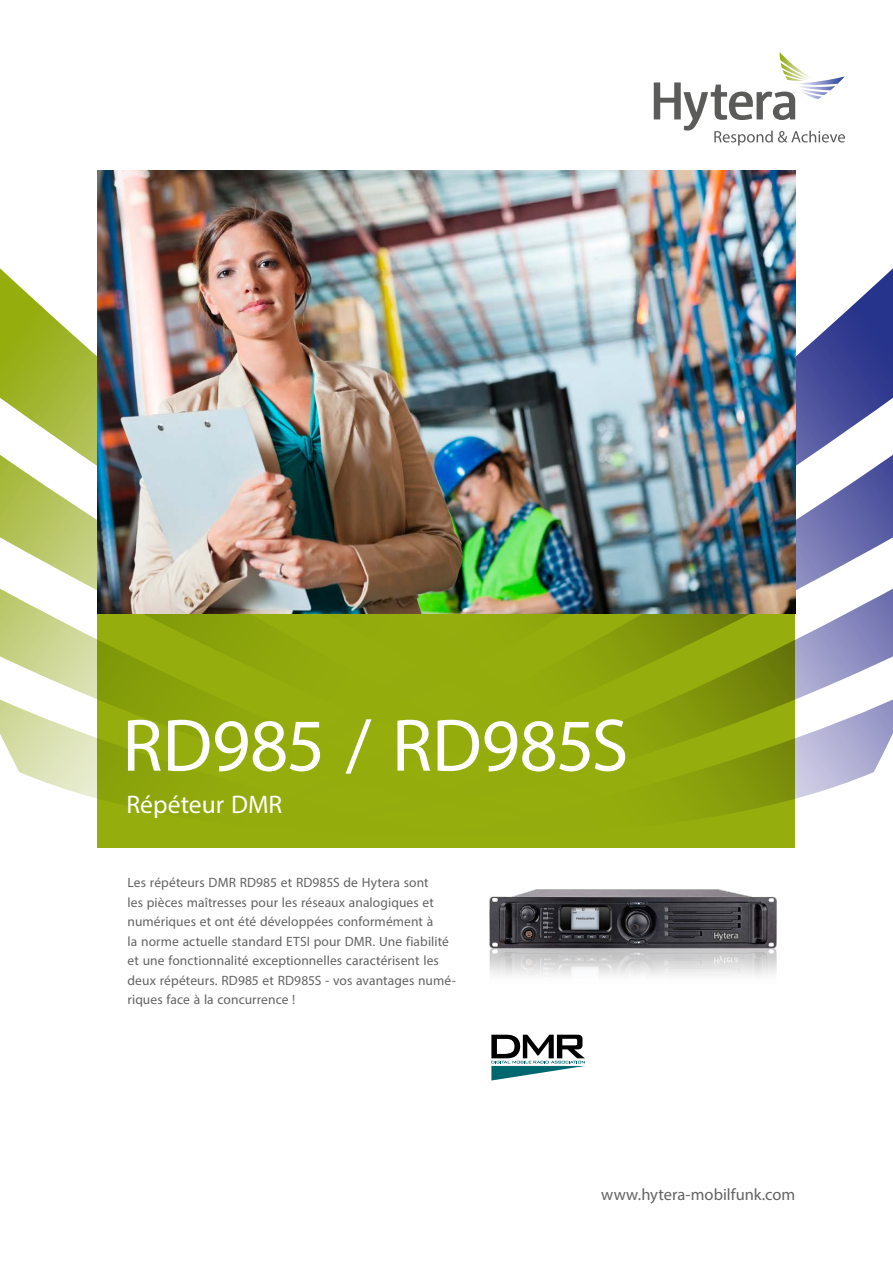
<style>
.page{position:relative;width:893px;height:1263px;background:#fff}
.page>*{position:absolute;margin:0;border:0;box-sizing:border-box;transform-origin:0 0}
.Titel_-_Headline_50p{font:75px "Myriad Pro";letter-spacing:-.005em;color:#fff}
.Titel_-_Subhead_17pt{font:25.5px "Myriad Pro";color:#fff}
.Titel_-_Web-Adresse{font:16.5px "Myriad Pro";color:#646363}
.Text_-_Einleitung_9p{font:13.5px/19.5px "Myriad Pro";letter-spacing:.01em;color:#646363}
</style>
<div class="page">
<svg style="left:795px;top:256px;width:98px;height:543px"></svg>
<svg style="left:0;top:268px;width:98px;height:579px"></svg>
<svg style="left:654px;top:52px;width:191px;height:94px"></svg>
<div style="left:98px;top:613px;width:697px;height:235px;background:#95ad0d"></div>
<svg style="left:491px;top:1035px;width:94px;height:45px"></svg>
<img style="left:489px;top:889px;width:288px;height:87px">
<img style="left:98px;top:170px;width:697px;height:443px">
<p class="Titel_-_Headline_50p" style="left:122px;top:699px;width:508px">RD985 / RD985S</p>
<p class="Titel_-_Subhead_17pt" style="left:126px;top:788px;width:157px">Répéteur DMR</p>
<p class="Text_-_Einleitung_9p" style="left:128px;top:872px;width:330px">Les répéteurs DMR RD985 et RD985S de Hytera sont<br>les pièces maîtresses pour les réseaux analogiques et numériques et ont été développées conformément à<br>la norme actuelle standard ETSI pour DMR. Une fiabilité et une fonctionnalité exceptionnelles caractérisent les deux répéteurs. RD985 et RD985S - vos avantages numé&shy;riques face à la concurrence !</p>
<p class="Titel_-_Web-Adresse" style="left:601px;top:1184px;width:196px">www.hytera-mobilfunk.com</p>
</div>
